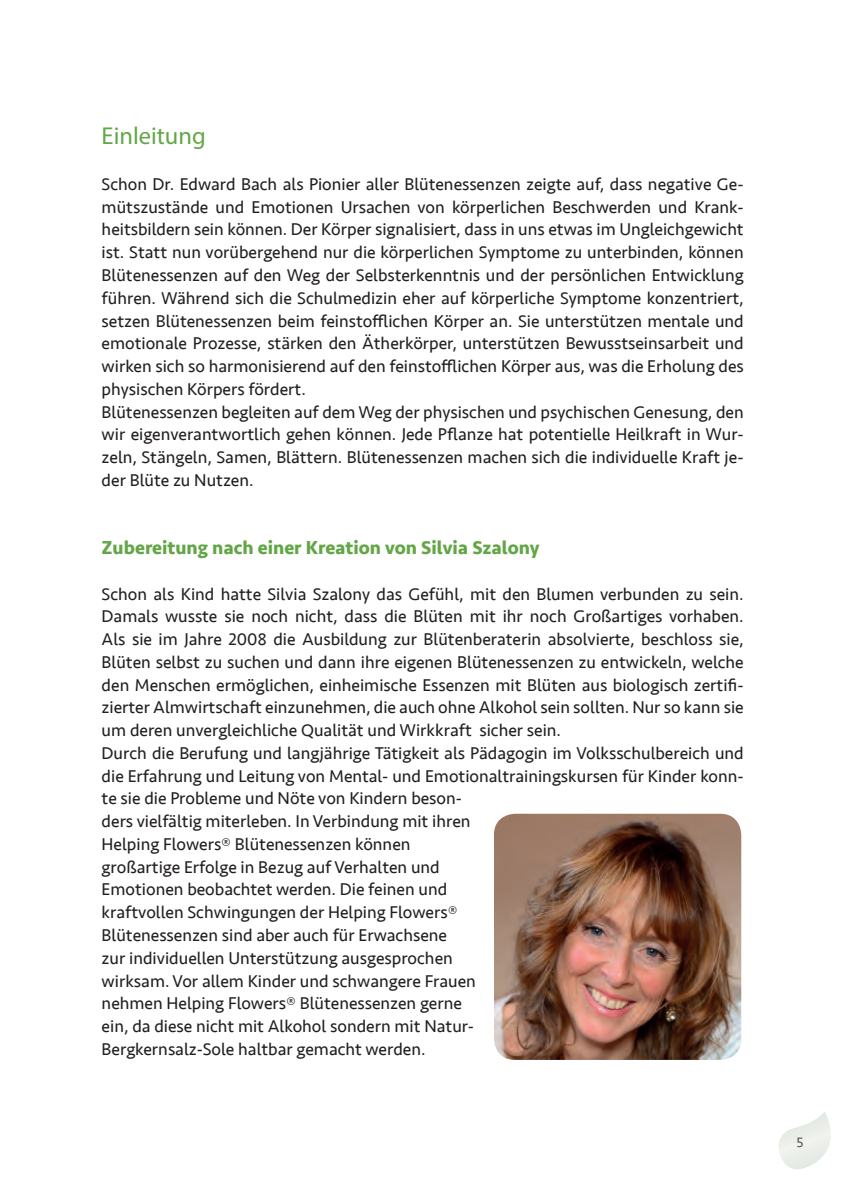
<style>
.page{position:relative;width:844px;height:1191px;background:#fff}
.page>*{position:absolute;margin:0;border:0;box-sizing:border-box;transform-origin:0 0}
.t1{font:24.5px "Myriad Pro";color:#63a647}
.t2{font:700 19.25px "Seravek";color:#63a647}
.t3{font:17.5px/22.8px "Seravek";color:#231f20}
.t4{font:14px "Seravek";color:#57585a}
</style>
<div class="page">
<svg style="left:778px;top:1112px;width:53px;height:57px"></svg>
<img style="left:494px;top:813px;width:247px;height:247px">
<h1 class="t1" style="left:102px;top:121px;width:106px">Einleitung</h1>
<p class="t3" style="left:102px;top:173px;width:643px">Schon Dr. Edward Bach als Pionier aller Blütenessenzen zeigte auf, dass negative Ge&shy;mütszustände und Emotionen Ursachen von körperlichen Beschwerden und Krank&shy;heitsbildern sein können. Der Körper signalisiert, dass in uns etwas im Ungleichgewicht ist. Statt nun vorübergehend nur die körperlichen Symptome zu unterbinden, können Blütenessenzen auf den Weg der Selbsterkenntnis und der persönlichen Entwicklung führen. Während sich die Schulmedizin eher auf körperliche Symptome konzentriert, setzen Blütenessenzen beim feinstofflichen Körper an. Sie unterstützen mentale und emotionale Prozesse, stärken den Ätherkörper, unterstützen Bewusstseinsarbeit und wirken sich so harmonisierend auf den feinstofflichen Körper aus, was die Erholung des physischen Körpers fördert.<br>Blütenessenzen begleiten auf dem Weg der physischen und psychischen Genesung, den wir eigenverantwortlich gehen können. Jede Pflanze hat potentielle Heilkraft in Wur&shy;zeln, Stängeln, Samen, Blättern. Blütenessenzen machen sich die individuelle Kraft je&shy;der Blüte zu Nutzen.</p>
<p class="t2" style="left:102px;top:532px;width:439px">Zubereitung nach einer Kreation von Silvia Szalony</p>
<p class="t3" style="left:102px;top:582px;width:643px">Schon als Kind hatte Silvia Szalony das Gefühl, mit den Blumen verbunden zu sein.<br>Damals wusste sie noch nicht, dass die Blüten mit ihr noch Großartiges vorhaben.<br>Als sie im Jahre 2008 die Ausbildung zur Blütenberaterin absolvierte, beschloss sie, Blüten selbst zu suchen und dann ihre eigenen Blütenessenzen zu entwickeln, welche den Menschen ermöglichen, einheimische Essenzen mit Blüten aus biologisch zertifi&shy;zierter Almwirtschaft einzunehmen, die auch ohne Alkohol sein sollten. Nur so kann sie um deren unvergleichliche Qualität und Wirkkraft sicher sein.<br>Durch die Berufung und langjährige Tätigkeit als Pädagogin im Volksschulbereich und die Erfahrung und Leitung von Mental- und Emotionaltrainingskursen für Kinder konn&shy;te sie die Probleme und Nöte von Kindern beson-<br>ders vielfältig miterleben. In Verbindung mit ihren<br>Helping Flowers® Blütenessenzen können<br>großartige Erfolge in Bezug auf Verhalten und<br>Emotionen beobachtet werden. Die feinen und<br>kraftvollen Schwingungen der Helping Flowers®<br>Blütenessenzen sind aber auch für Erwachsene<br>zur individuellen Unterstützung ausgesprochen<br>wirksam. Vor allem Kinder und schwangere Frauen<br>nehmen Helping Flowers® Blütenessenzen gerne<br>ein, da diese nicht mit Alkohol sondern mit Natur-<br>Bergkernsalz-Sole haltbar gemacht werden.</p>
<p class="t4" style="left:796px;top:1132px;width:9px">5</p>
</div>
